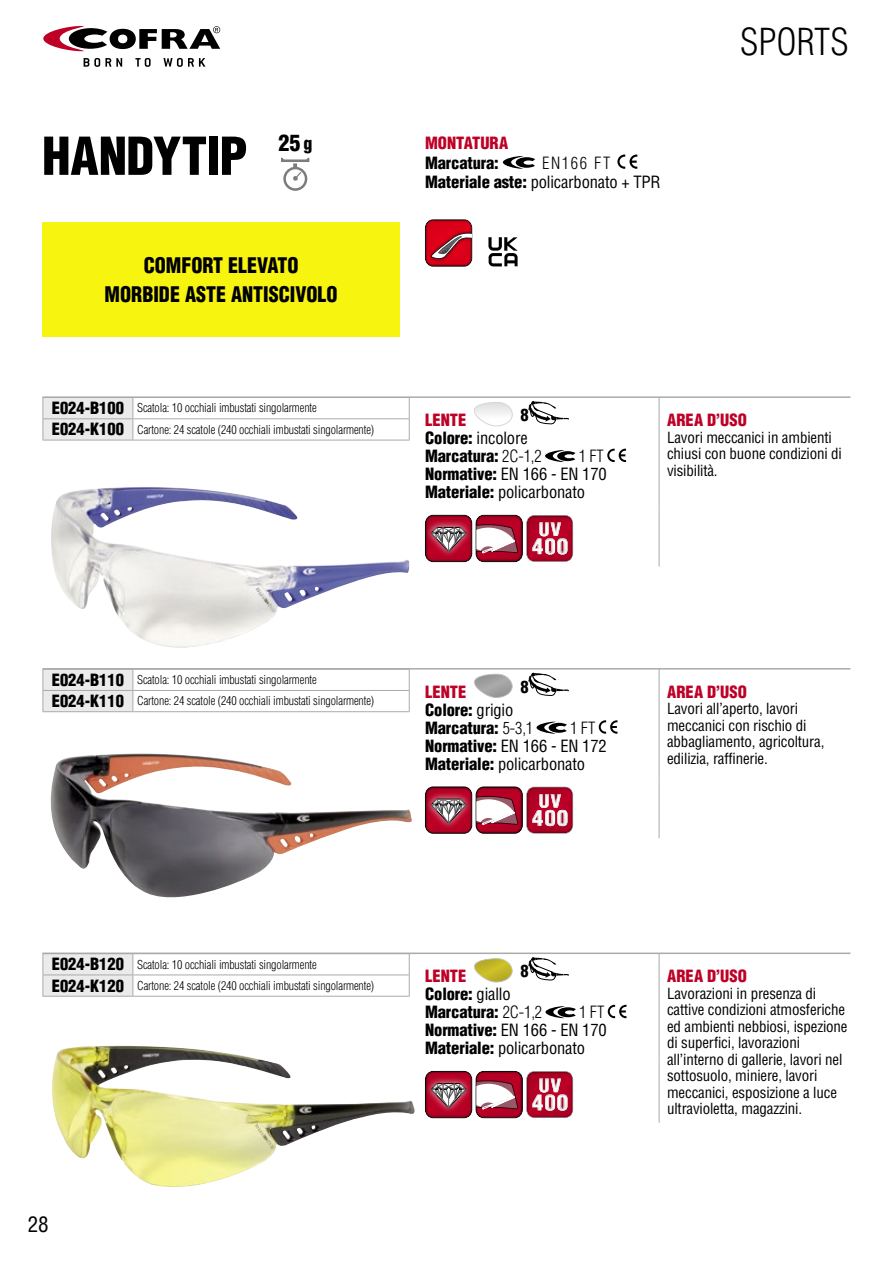
<style>
.page{position:relative;width:893px;height:1263px;background:#fff}
.page>*{position:absolute;margin:0;border:0;box-sizing:border-box;transform-origin:0 0}
.t1{font:900 condensed 51px "Helvetica LT Std";letter-spacing:-.015em;color:#000}
.t2{font:300 condensed 36.3px "Helvetica LT Std";color:#000}
.t3{font:900 condensed 22.05px "Helvetica LT Std";color:#000}
.t4{font:900 condensed 21px/28.2px "Helvetica LT Std";color:#000;text-align:center;scale:.95 1}
.t5{font:condensed 21px "Helvetica LT Std";color:#000}
.t6{font:condensed 16.5px/18px "Helvetica LT Std";letter-spacing:-.01em;color:#000}
.t7{font:900 condensed 16.5px/18px "Helvetica LT Std";letter-spacing:-.01em;color:#000}
.t8{font:900 condensed 16.5px "Helvetica LT Std";color:#be0027}
.t9{font:condensed 15px/16.5px "Helvetica LT Std";letter-spacing:-.01em;color:#000}
.t10{font:300 condensed 12px/21.3px "Helvetica LT Std";letter-spacing:-.01em;color:#000}
.s1{font-size:18px}
.s2{font-weight:300}
.s3{font-weight:900}
.s4{font-weight:900;font-size:16.5px}
.s5{font-weight:400}
</style>
<div class="page">
<img style="left:50px;top:753px;width:362px;height:145px">
<img style="left:52px;top:1045px;width:363px;height:142px">
<img style="left:51px;top:487px;width:359px;height:161px">
<div style="left:43px;top:222px;width:357px;height:115px;background:#f7f410"></div>
<svg style="left:281px;top:158px;width:28px;height:33px"></svg>
<svg style="left:503px;top:156px;width:32px;height:13px"></svg>
<svg style="left:617px;top:155px;width:20px;height:14px"></svg>
<div style="left:423px;top:217px;width:49px;height:51px;background:#000;opacity:.5"></div>
<svg style="left:431px;top:231px;width:40px;height:30px"></svg>
<svg style="left:488px;top:237px;width:30px;height:29px"></svg>
<hr style="left:659px;top:953px;width:1px;height:110px;background:#aaa">
<hr style="left:659px;top:1063px;width:1px;height:60px;background:#aaa">
<div style="left:471px;top:957px;width:42px;height:25px;background:#000;opacity:.5"></div>
<svg style="left:528px;top:957px;width:41px;height:23px"></svg>
<svg style="left:545px;top:1006px;width:31px;height:12px"></svg>
<svg style="left:608px;top:1005px;width:18px;height:13px"></svg>
<div style="left:422px;top:1069px;width:51px;height:50px;background:#000;opacity:.5"></div>
<div style="left:424px;top:1076px;width:49px;height:38px;background:#fff;opacity:.75"></div>
<svg style="left:431px;top:1083px;width:35px;height:25px"></svg>
<div style="left:474px;top:1069px;width:49px;height:49px;background:#000;opacity:.5"></div>
<svg style="left:476px;top:1079px;width:42px;height:31px"></svg>
<div style="left:525px;top:1071px;width:49px;height:49px;background:#000;opacity:.75"></div>
<hr style="left:43px;top:996px;width:90px;height:1px;background:#aaa">
<hr style="left:133px;top:974px;width:277px;height:1px;background:#aaa">
<svg style="left:43px;top:954px;width:90px;height:42px"></svg>
<svg style="left:409px;top:954px;width:1px;height:42px"></svg>
<hr style="left:133px;top:996px;width:277px;height:1px;background:#aaa">
<hr style="left:43px;top:952px;width:807px;height:2px;background:#aaa">
<hr style="left:659px;top:669px;width:1px;height:109px;background:#aaa">
<hr style="left:659px;top:778px;width:1px;height:60px;background:#aaa">
<div style="left:472px;top:671px;width:41px;height:27px;background:#000;opacity:.5"></div>
<svg style="left:528px;top:669px;width:42px;height:27px"></svg>
<svg style="left:536px;top:722px;width:31px;height:12px"></svg>
<svg style="left:599px;top:720px;width:18px;height:14px"></svg>
<div style="left:422px;top:785px;width:51px;height:49px;background:#000;opacity:.5"></div>
<div style="left:424px;top:791px;width:49px;height:39px;background:#fff;opacity:.75"></div>
<svg style="left:431px;top:799px;width:35px;height:24px"></svg>
<div style="left:474px;top:784px;width:49px;height:50px;background:#000;opacity:.5"></div>
<svg style="left:476px;top:795px;width:42px;height:31px"></svg>
<div style="left:525px;top:786px;width:49px;height:50px;background:#000;opacity:.75"></div>
<hr style="left:133px;top:669px;width:277px;height:1px;background:#aaa">
<hr style="left:133px;top:690px;width:277px;height:1px;background:#aaa">
<svg style="left:43px;top:669px;width:90px;height:43px"></svg>
<svg style="left:409px;top:669px;width:1px;height:42px"></svg>
<hr style="left:133px;top:711px;width:277px;height:1px;background:#aaa">
<hr style="left:43px;top:668px;width:807px;height:1px;background:#aaa">
<hr style="left:659px;top:397px;width:1px;height:110px;background:#aaa">
<hr style="left:659px;top:507px;width:1px;height:60px;background:#aaa">
<svg style="left:474px;top:402px;width:39px;height:24px"></svg>
<svg style="left:528px;top:401px;width:41px;height:23px"></svg>
<svg style="left:545px;top:450px;width:30px;height:12px"></svg>
<svg style="left:607px;top:449px;width:19px;height:13px"></svg>
<div style="left:422px;top:513px;width:51px;height:49px;background:#000;opacity:.5"></div>
<div style="left:424px;top:520px;width:49px;height:38px;background:#fff;opacity:.75"></div>
<svg style="left:431px;top:527px;width:35px;height:25px"></svg>
<div style="left:474px;top:513px;width:49px;height:49px;background:#000;opacity:.5"></div>
<svg style="left:476px;top:523px;width:42px;height:31px"></svg>
<div style="left:525px;top:515px;width:49px;height:49px;background:#000;opacity:.75"></div>
<hr style="left:43px;top:440px;width:90px;height:1px;background:#aaa">
<hr style="left:133px;top:418px;width:277px;height:1px;background:#aaa">
<svg style="left:43px;top:398px;width:90px;height:42px"></svg>
<svg style="left:409px;top:398px;width:1px;height:42px"></svg>
<hr style="left:133px;top:440px;width:277px;height:1px;background:#aaa">
<hr style="left:43px;top:396px;width:807px;height:2px;background:#aaa">
<svg style="left:84px;top:58px;width:38px;height:9px"></svg>
<svg style="left:135px;top:58px;width:16px;height:9px"></svg>
<svg style="left:163px;top:58px;width:42px;height:9px"></svg>
<svg style="left:43px;top:26px;width:177px;height:25px"></svg>
<h1 class="t1" style="left:42px;top:124px;width:207px">HANDYTIP</h1>
<h3 class="t3" style="left:278px;top:129px;width:36px">25 <span class="s1">g</span></h3>
<p class="t8" style="left:425px;top:133px;width:84px">MONTATURA</p>
<p class="t6" style="left:425px;top:153px;width:237px;line-height:19.5px;text-indent:117px"><span class="s2">EN166 FT<br></span><span class="s3">Materiale aste:</span> policarbonato + TPR</p>
<p class="t7" style="left:425px;top:154px;width:75px">Marcatura:</p>
<h3 class="t4" style="left:105px;top:251px;width:247px">COMFORT ELEVATO<br>MORBIDE ASTE ANTISCIVOLO</h3>
<h2 class="t2" style="left:740px;top:19px;width:110px">SPORTS</h2>
<p class="t10" style="left:52px;top:397px;width:324px"><span class="s4">E024-B100</span> Scatola: 10 occhiali imbustati singolarmente<br><span class="s4">E024-K100</span> Cartone: 24 scatole (240 occhiali imbustati singolarmente)</p>
<p class="t7" style="left:425px;top:403px;width:105px;line-height:23.1px;text-align:right">8<br>Colore: <span class="s5">incolore</span></p>
<p class="t7" style="left:425px;top:447px;width:118px">Marcatura: <span class="s2">2C-1,2</span></p>
<p class="t8" style="left:425px;top:410px;width:43px">LENTE</p>
<p class="t6" style="left:425px;top:447px;width:183px;text-indent:154px"><span class="s2">1 FT<br></span><span class="s3">Normative:</span> EN 166 - EN 170<br><span class="s3">Materiale:</span> policarbonato</p>
<p class="t8" style="left:667px;top:409px;width:81px">AREA D’USO</p>
<p class="t9" style="left:667px;top:429px;width:176px">Lavori meccanici in ambienti chiusi con buone condizioni di visibilità.</p>
<p class="t10" style="left:52px;top:669px;width:324px"><span class="s4">E024-B110</span> Scatola: 10 occhiali imbustati singolarmente<br><span class="s4">E024-K110</span> Cartone: 24 scatole (240 occhiali imbustati singolarmente)</p>
<p class="t8" style="left:425px;top:681px;width:43px">LENTE</p>
<p class="t7" style="left:520px;top:677px;width:10px">8</p>
<p class="t7" style="left:425px;top:700px;width:109px">Colore: <span class="s5">grigio<br></span>Marcatura: <span class="s2">5-3,1</span></p>
<p class="t6" style="left:425px;top:719px;width:183px;text-indent:145px"><span class="s2">1 FT<br></span><span class="s3">Normative:</span> EN 166 - EN 172<br><span class="s3">Materiale:</span> policarbonato</p>
<p class="t8" style="left:667px;top:681px;width:81px">AREA D’USO</p>
<p class="t9" style="left:667px;top:700px;width:159px">Lavori all’aperto, lavori meccanici con rischio di abbagliamento, agricoltura, edilizia, raffinerie.</p>
<p class="t10" style="left:52px;top:953px;width:324px"><span class="s4">E024-B120</span> Scatola: 10 occhiali imbustati singolarmente<br><span class="s4">E024-K120</span> Cartone: 24 scatole (240 occhiali imbustati singolarmente)</p>
<p class="t8" style="left:425px;top:966px;width:43px">LENTE</p>
<p class="t7" style="left:520px;top:962px;width:10px">8</p>
<p class="t7" style="left:425px;top:985px;width:118px">Colore: <span class="s5">giallo<br></span>Marcatura: <span class="s2">2C-1,2</span></p>
<p class="t6" style="left:425px;top:1003px;width:183px;text-indent:154px"><span class="s2">1 FT<br></span><span class="s3">Normative:</span> EN 166 - EN 170<br><span class="s3">Materiale:</span> policarbonato</p>
<h3 class="t5" style="left:28px;top:1211px;width:23px">28</h3>
<p class="t8" style="left:667px;top:966px;width:81px">AREA D’USO</p>
<p class="t9" style="left:667px;top:985px;width:182px">Lavorazioni in presenza di cattive condizioni atmosferiche ed ambienti nebbiosi, ispezione di superfici, lavorazioni all’interno di gallerie, lavori nel sottosuolo, miniere, lavori meccanici, esposizione a luce ultravioletta, magazzini.</p>
</div>
